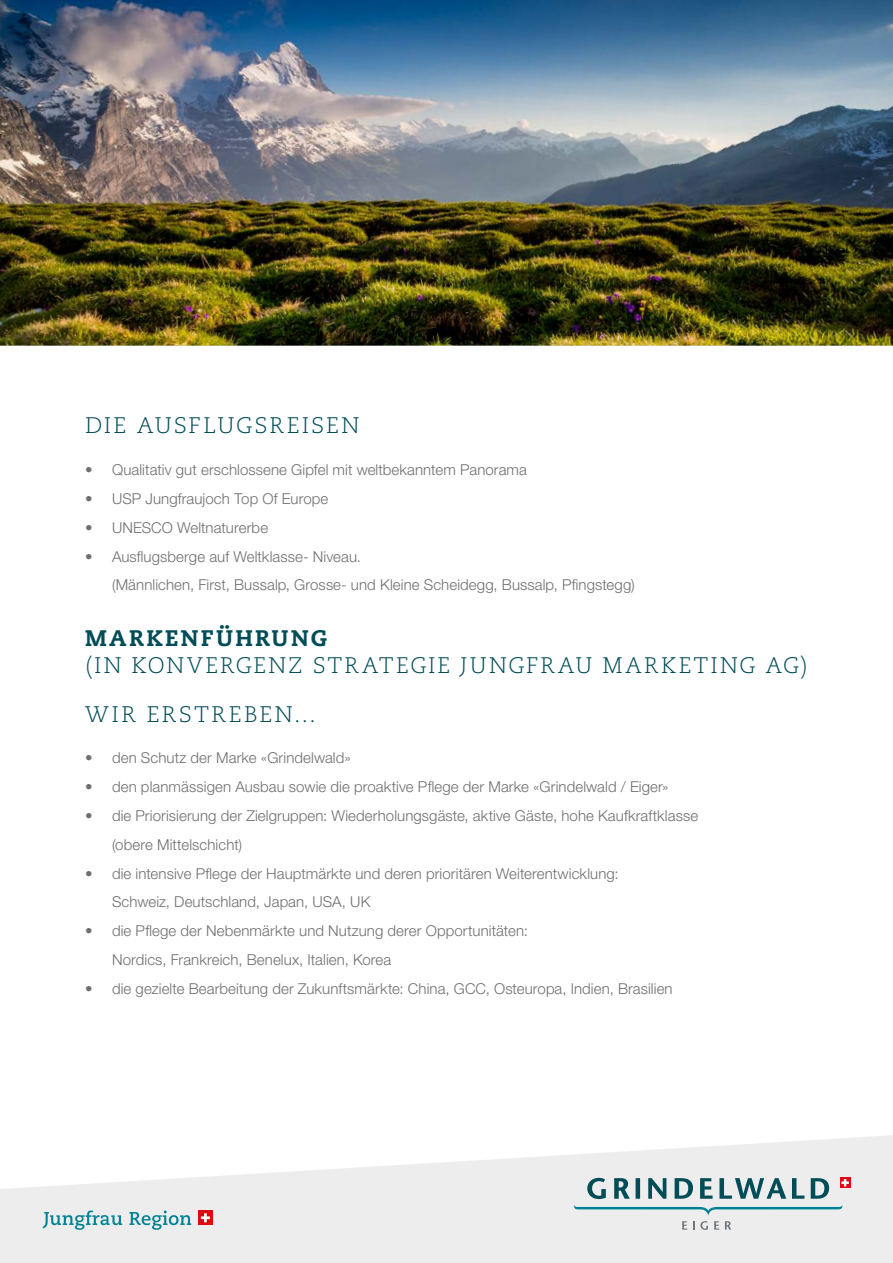
<style>
.page{position:relative;width:893px;height:1263px;background:#fff}
.page>*{position:absolute;margin:0;border:0;box-sizing:border-box;transform-origin:0 0}
.t1{font:300 22.5px/48.3px "Caecilia LT Std";letter-spacing:.095em;color:#004c57}
.t2{font:800 22.5px "Caecilia LT Std";letter-spacing:.1em;color:#004c57}
.t3{font:300 15px/28.8px "Helvetica Neue LT Std";letter-spacing:.005em;color:#706f6f}
</style>
<div class="page">
<svg style="left:0;top:1135px;width:893px;height:128px;fill:#ededed"></svg>
<div style="left:198px;top:1210px;width:15px;height:15px;background:#e30613"></div>
<svg style="left:201px;top:1213px;width:9px;height:9px"></svg>
<svg style="left:43px;top:1210px;width:148px;height:20px;background:#b2d2d7"></svg>
<svg style="left:840px;top:1177px;width:10px;height:11px"></svg>
<svg style="left:574px;top:1205px;width:268px;height:10px;background:#b1d2d6"></svg>
<svg style="left:587px;top:1178px;width:19px;height:21px"></svg>
<svg style="left:636px;top:1178px;width:4px;height:21px"></svg>
<svg style="left:648px;top:1178px;width:18px;height:21px"></svg>
<svg style="left:675px;top:1178px;width:18px;height:21px"></svg>
<svg style="left:700px;top:1178px;width:13px;height:21px"></svg>
<svg style="left:792px;top:1178px;width:12px;height:21px"></svg>
<svg style="left:811px;top:1178px;width:18px;height:21px"></svg>
<svg style="left:614px;top:1178px;width:16px;height:21px"></svg>
<svg style="left:719px;top:1178px;width:67px;height:21px"></svg>
<svg style="left:725px;top:1221px;width:6px;height:9px"></svg>
<svg style="left:682px;top:1221px;width:5px;height:9px"></svg>
<svg style="left:693px;top:1221px;width:15px;height:9px"></svg>
<svg style="left:714px;top:1221px;width:5px;height:9px"></svg>
<svg style="left:841px;top:1179px;width:8px;height:7px"></svg>
<img style="left:0;top:0;width:893px;height:346px">
<h1 class="t1" style="left:85px;top:402px;width:276px">DIE AUSFLUGSREISEN</h1>
<p class="t3" style="left:85px;top:455px;width:443px">• Qualitativ gut erschlossene Gipfel mit weltbekanntem Panorama</p>
<p class="t3" style="left:85px;top:484px;width:245px">• USP Jungfraujoch Top Of Europe</p>
<p class="t3" style="left:85px;top:513px;width:185px">• UNESCO Weltnaturerbe</p>
<p class="t3" style="left:112px;top:542px;width:524px;text-indent:-27px">• Ausflugsberge auf Weltklasse- Niveau.<br>(Männlichen, First, Bussalp, Grosse- und Kleine Scheidegg, Bussalp, Pfingstegg)</p>
<h1 class="t2" style="left:85px;top:624px;width:244px">MARKENFÜHRUNG</h1>
<h1 class="t1" style="left:85px;top:642px;width:724px">(IN KONVERGENZ STRATEGIE JUNGFRAU MARKETING AG)<br>WIR ERSTREBEN...</h1>
<p class="t3" style="left:85px;top:743px;width:267px">• den Schutz der Marke «Grindelwald»</p>
<p class="t3" style="left:85px;top:772px;width:585px">• den planmässigen Ausbau sowie die proaktive Pflege der Marke «Grindelwald / Eiger»</p>
<p class="t3" style="left:112px;top:801px;width:588px;text-indent:-27px">• die Priorisierung der Zielgruppen: Wiederholungsgäste, aktive Gäste, hohe Kaufkraftklasse (obere Mittelschicht)</p>
<p class="t3" style="left:112px;top:858px;width:508px;text-indent:-27px">• die intensive Pflege der Hauptmärkte und deren prioritären Weiterentwicklung:<br>Schweiz, Deutschland, Japan, USA, UK</p>
<p class="t3" style="left:112px;top:916px;width:417px;text-indent:-27px">• die Pflege der Nebenmärkte und Nutzung derer Opportunitäten:<br>Nordics, Frankreich, Benelux, Italien, Korea</p>
<p class="t3" style="left:85px;top:974px;width:589px">• die gezielte Bearbeitung der Zukunftsmärkte: China, GCC, Osteuropa, Indien, Brasilien</p>
</div>
